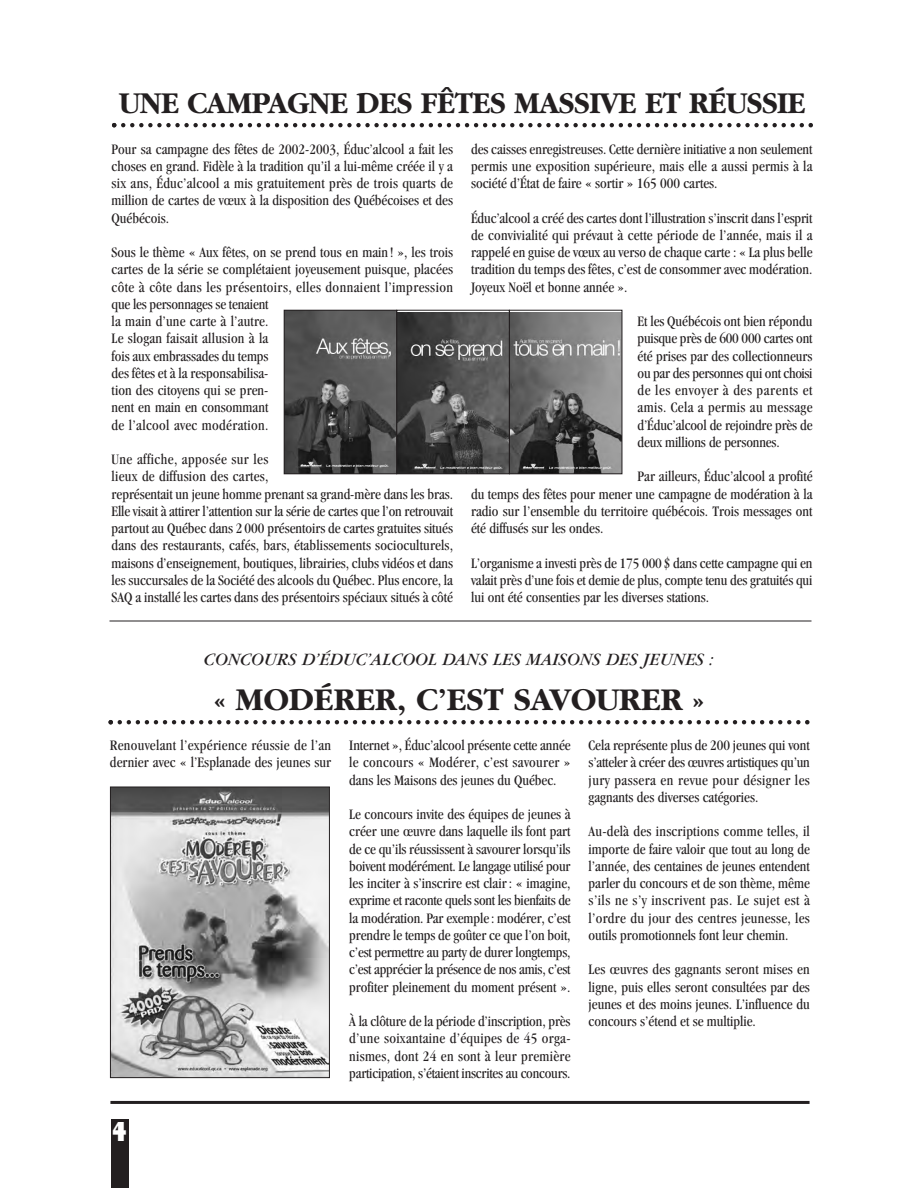
<style>
.page{position:relative;width:918px;height:1188px;background:#fff}
.page>*{position:absolute;margin:0;border:0;box-sizing:border-box;transform-origin:0 0}
.t1{font:700 33px "Garamond";color:#231f20}
.t2{font:700 31.5px "Garamond";letter-spacing:-.015em;color:#231f20;scale:.96 1}
.t3{font:800 condensed 25.5px "Gill Sans";color:#fff}
.t4{font:italic 18px "Garamond";color:#231f20}
.t5{font:condensed 15px/17.2px "Garamond";color:#231f20;text-align:justify}
.t6{font:condensed 15px/17.2px "Garamond";letter-spacing:.02em;color:#231f20}
</style>
<div class="page">
<div style="left:111px;top:1119px;width:18px;height:69px;background:#231f20"></div>
<hr style="left:110px;top:1101px;width:700px;height:3px;background:#231f20">
<svg style="left:112px;top:123px;width:701px;height:4px"></svg>
<img style="left:286px;top:312px;width:109px;height:160px">
<div style="left:284px;top:310px;width:113px;height:164px;border:1px solid #231f20"></div>
<svg style="left:399px;top:312px;width:108px;height:160px;background:#4e4e4e"></svg>
<div style="left:397px;top:310px;width:112px;height:164px;border:1px solid #231f20"></div>
<svg style="left:511px;top:312px;width:109px;height:160px;background:#6f6f6f"></svg>
<div style="left:509px;top:310px;width:113px;height:164px;border:1px solid #231f20"></div>
<hr style="left:110px;top:621px;width:702px;height:1px;background:#231f20">
<svg style="left:108px;top:720px;width:702px;height:4px"></svg>
<img style="left:112px;top:789px;width:216px;height:287px">
<div style="left:110px;top:787px;width:220px;height:291px;border:1px solid #231f20"></div>
<h2 class="t2" style="left:119px;top:84px;width:717px">UNE CAMPAGNE DES FÊTES MASSIVE ET RÉUSSIE</h2>
<p class="t5" style="left:112px;top:141px;width:343px">Pour sa campagne des fêtes de 2002-2003, Éduc’alcool a fait les choses en grand. Fidèle à la tradition qu’il a lui-même créée il y a six ans, Éduc’alcool a mis gratuitement près de trois quarts de million de cartes de vœux à la disposition des Québécoises et des Québécois.</p>
<p class="t5" style="left:112px;top:245px;width:343px;text-align:left">Sous le thème « Aux fêtes, on se prend tous en main ! », les trois cartes de la série se complétaient joyeusement puisque, placées côte à côte dans les présentoirs, elles donnaient l’impression que les personnages se tenaient<br>la main d’une carte à l’autre.<br>Le slogan faisait allusion à la<br>fois aux embrassades du temps<br>des fêtes et à la responsabilisa-<br>tion des citoyens qui se pren-<br>nent en main en consommant<br>de l’alcool avec modération.</p>
<p class="t5" style="left:112px;top:452px;width:343px;text-align:left">Une affiche, apposée sur les<br>lieux de diffusion des cartes,<br>représentait un jeune homme prenant sa grand-mère dans les bras.<br>Elle visait à attirer l’attention sur la série de cartes que l’on retrouvait partout au Québec dans 2 000 présentoirs de cartes gratuites situés dans des restaurants, cafés, bars, établissements socioculturels, maisons d’enseignement, boutiques, librairies, clubs vidéos et dans les succursales de la Société des alcools du Québec. Plus encore, la SAQ a installé les cartes dans des présentoirs spéciaux situés à côté</p>
<p class="t5" style="left:471px;top:141px;width:343px">des caisses enregistreuses. Cette dernière initiative a non seulement permis une exposition supérieure, mais elle a aussi permis à la société d’État de faire « sortir » 165 000 cartes.</p>
<p class="t5" style="left:471px;top:210px;width:343px">Éduc’alcool a créé des cartes dont l’illustration s’inscrit dans l’esprit de convivialité qui prévaut à cette période de l’année, mais il a rappelé en guise de vœux au verso de chaque carte : « La plus belle tradition du temps des fêtes, c’est de consommer avec modération.<br>Joyeux Noël et bonne année ».</p>
<p class="t5" style="left:638px;top:314px;width:176px">Et les Québécois ont bien répondu puisque près de 600 000 cartes ont été prises par des collectionneurs ou par des personnes qui ont choisi de les envoyer à des parents et amis. Cela a permis au message d’Éduc’alcool de rejoindre près de deux millions de personnes.</p>
<p class="t5" style="left:471px;top:469px;width:343px;text-indent:167px">Par ailleurs, Éduc’alcool a profité du temps des fêtes pour mener une campagne de modération à la radio sur l’ensemble du territoire québécois. Trois messages ont été diffusés sur les ondes.</p>
<p class="t5" style="left:471px;top:555px;width:343px">L’organisme a investi près de 175 000 $ dans cette campagne qui en valait près d’une fois et demie de plus, compte tenu des gratuités qui lui ont été consenties par les diverses stations.</p>
<p class="t4" style="left:204px;top:653px;width:511px">CONCOURS D’ÉDUC’ALCOOL DANS LES MAISONS DES JEUNES :</p>
<h1 class="t1" style="left:214px;top:680px;width:491px">« MODÉRER, C’EST SAVOURER »</h1>
<p class="t6" style="left:110px;top:738px;width:223px">Renouvelant l’expérience réussie de l’an dernier avec « l’Esplanade des jeunes sur</p>
<p class="t5" style="left:349px;top:738px;width:223px">Internet », Éduc’alcool présente cette année le concours « Modérer, c’est savourer » dans les Maisons des jeunes du Québec.</p>
<p class="t5" style="left:349px;top:807px;width:223px">Le concours invite des équipes de jeunes à créer une œuvre dans laquelle ils font part de ce qu’ils réussissent à savourer lorsqu’ils boivent modérément. Le langage utilisé pour les inciter à s’inscrire est clair: « imagine, exprime et raconte quels sont les bienfaits de la modération. Par exemple: modérer, c’est prendre le temps de goûter ce que l’on boit, c’est permettre au party de durer longtemps, c’est apprécier la présence de nos amis, c’est profiter pleinement du moment présent ».</p>
<p class="t5" style="left:349px;top:1014px;width:223px">À la clôture de la période d’inscription, près d’une soixantaine d’équipes de 45 orga&shy;nismes, dont 24 en sont à leur première participation, s’étaient inscrites au concours.</p>
<h3 class="t3" style="left:112px;top:1122px;width:16px">4</h3>
<p class="t5" style="left:589px;top:738px;width:223px">Cela représente plus de 200 jeunes qui vont s’atteler à créer des œuvres artistiques qu’un jury passera en revue pour désigner les gagnants des diverses catégories.</p>
<p class="t5" style="left:589px;top:824px;width:223px">Au-delà des inscriptions comme telles, il importe de faire valoir que tout au long de l’année, des centaines de jeunes entendent parler du concours et de son thème, même s’ils ne s’y inscrivent pas. Le sujet est à l’ordre du jour des centres jeunesse, les outils promotionnels font leur chemin.</p>
<p class="t5" style="left:589px;top:962px;width:223px">Les œuvres des gagnants seront mises en ligne, puis elles seront consultées par des jeunes et des moins jeunes. L’influence du concours s’étend et se multiplie.</p>
</div>
